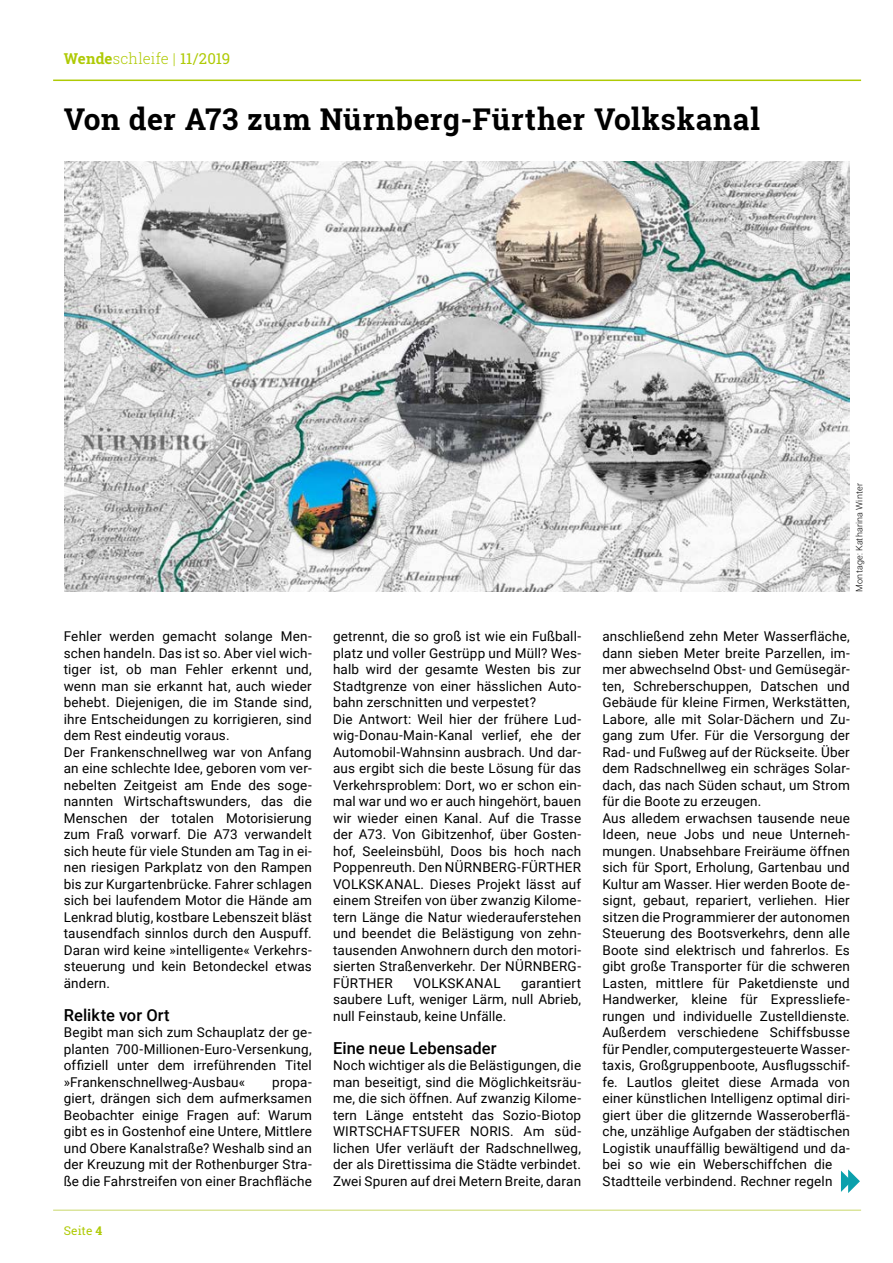
<style>
.page{position:relative;width:893px;height:1263px;background:#fff}
.page>*{position:absolute;margin:0;border:0;box-sizing:border-box;transform-origin:0 0}
.t1{font:700 30px "Roboto Slab";letter-spacing:.02em;color:#000}
.t2{font:500 16.5px "Roboto";letter-spacing:.005em;color:#000}
.t3{font:300 15px "Roboto Slab";letter-spacing:.01em;color:#afca05}
.t4{font:13.5px/16.5px "Roboto";letter-spacing:.01em;color:#000;text-align:justify}
.t5{font:12px "Roboto Slab";color:#afca05}
.t6{font:300 9px "Roboto";letter-spacing:.02em;color:#000}
.s1{font-weight:700}
.s2{font-weight:400}
</style>
<div class="page">
<hr style="left:53px;top:1209px;width:808px;height:2px;background:#dae49b">
<hr style="left:53px;top:80px;width:808px;height:1px;background:#afca05">
<img style="left:64px;top:162px;width:786px;height:430px">
<svg style="left:841px;top:1169px;width:19px;height:24px"></svg>
<p class="t3" style="left:64px;top:48px;width:168px"><span class="s1">Wende</span>schleife | <span class="s2">11/2019</span></p>
<h1 class="t1" style="left:64px;top:98px;width:698px">Von der A73 zum Nürnberg-Fürther Volkskanal</h1>
<p class="t6" style="left:853px;top:592px;width:110px;rotate:-90deg">Montage: Katharina Winter</p>
<p class="t4" style="left:64px;top:628px;width:250px;text-align:left">Fehler werden gemacht solange Men&shy;schen handeln. Das ist so. Aber viel wich&shy;tiger ist, ob man Fehler erkennt und, wenn man sie erkannt hat, auch wieder behebt. Diejenigen, die im Stande sind, ihre Entscheidungen zu korrigieren, sind dem Rest eindeutig voraus.<br>Der Frankenschnellweg war von Anfang an eine schlechte Idee, geboren vom ver&shy;nebelten Zeitgeist am Ende des soge&shy;nannten Wirtschaftswunders, das die Menschen der totalen Motorisierung zum Fraß vorwarf. Die A73 verwandelt sich heute für viele Stunden am Tag in ei&shy;nen riesigen Parkplatz von den Rampen bis zur Kurgartenbrücke. Fahrer schlagen sich bei laufendem Motor die Hände am Lenkrad blutig, kostbare Lebenszeit bläst tausendfach sinnlos durch den Auspuff.<br>Daran wird keine »intelligente« Verkehrs&shy;steuerung und kein Betondeckel etwas ändern.</p>
<p class="t2" style="left:64px;top:1003px;width:108px">Relikte vor Ort</p>
<p class="t4" style="left:64px;top:1024px;width:250px">Begibt man sich zum Schauplatz der ge&shy;planten 700-Millionen-Euro-Versenkung, offiziell unter dem irreführenden Titel »Frankenschnellweg-Ausbau«</p>
<p class="t4" style="left:64px;top:1073px;width:250px;text-indent:209px">propa&shy;giert, drängen sich dem aufmerksamen Beobachter einige Fragen auf: Warum gibt es in Gostenhof eine Untere, Mittlere und Obere Kanalstraße? Weshalb sind an der Kreuzung mit der Rothenburger Stra&shy;ße die Fahrstreifen von einer Brachfläche</p>
<p class="t5" style="left:64px;top:1223px;width:40px">Seite <span class="s1">4</span></p>
<p class="t4" style="left:333px;top:628px;width:250px;text-align:left">getrennt, die so groß ist wie ein Fußball&shy;platz und voller Gestrüpp und Müll? Wes&shy;halb wird der gesamte Westen bis zur Stadtgrenze von einer hässlichen Auto&shy;bahn zerschnitten und verpestet?<br>Die Antwort: Weil hier der frühere Lud&shy;wig-Donau-Main-Kanal verlief, ehe der Automobil-Wahnsinn ausbrach. Und dar&shy;aus ergibt sich die beste Lösung für das Verkehrsproblem: Dort, wo er schon ein&shy;mal war und wo er auch hingehört, bauen wir wieder einen Kanal. Auf die Trasse der A73. Von Gibitzenhof, über Gosten&shy;hof, Seeleinsbühl, Doos bis hoch nach Poppenreuth. Den NÜRNBERG-FÜRTHER VOLKSKANAL. Dieses Projekt lässt auf einem Streifen von über zwanzig Kilome&shy;tern Länge die Natur wiederauferstehen und beendet die Belästigung von zehn&shy;tausenden Anwohnern durch den motori&shy;sierten Straßenverkehr. Der NÜRNBERG-FÜRTHER</p>
<p class="t4" style="left:333px;top:974px;width:250px;text-indent:188px">garantiert saubere Luft, weniger Lärm, null Abrieb, null Feinstaub, keine Unfälle.</p>
<p class="t2" style="left:333px;top:1036px;width:165px">Eine neue Lebensader</p>
<p class="t4" style="left:333px;top:1057px;width:250px">Noch wichtiger als die Belästigungen, die man beseitigt, sind die Möglichkeitsräu&shy;me, die sich öffnen. Auf zwanzig Kilome&shy;tern Länge entsteht das Sozio-Biotop WIRTSCHAFTSUFER NORIS. Am süd&shy;lichen Ufer verläuft der Radschnellweg, der als Direttissima die Städte verbindet.<br>Zwei Spuren auf drei Metern Breite, daran</p>
<p class="t4" style="left:413px;top:974px;width:89px">VOLKSKANAL</p>
<p class="t4" style="left:602px;top:628px;width:249px;text-align:left">anschließend zehn Meter Wasserfläche, dann sieben Meter breite Parzellen, im&shy;mer abwechselnd Obst- und Gemüsegär&shy;ten, Schreberschuppen, Datschen und Gebäude für kleine Firmen, Werkstätten, Labore, alle mit Solar-Dächern und Zu&shy;gang zum Ufer. Für die Versorgung der Rad- und Fußweg auf der Rückseite. Über dem Radschnellweg ein schräges Solar&shy;dach, das nach Süden schaut, um Strom für die Boote zu erzeugen.<br>Aus alledem erwachsen tausende neue Ideen, neue Jobs und neue Unterneh&shy;mungen. Unabsehbare Freiräume öffnen sich für Sport, Erholung, Gartenbau und Kultur am Wasser. Hier werden Boote de&shy;signt, gebaut, repariert, verliehen. Hier sitzen die Programmierer der autonomen Steuerung des Bootsverkehrs, denn alle Boote sind elektrisch und fahrerlos. Es gibt große Transporter für die schweren Lasten, mittlere für Paketdienste und Handwerker, kleine für Expressliefe&shy;rungen und individuelle Zustelldienste.<br>Außerdem verschiedene Schiffsbusse für Pendler, computergesteuerte Wasser&shy;taxis, Großgruppenboote, Ausflugsschif&shy;fe. Lautlos gleitet diese Armada von einer künstlichen Intelligenz optimal diri&shy;giert über die glitzernde Wasseroberflä&shy;che, unzählige Aufgaben der städtischen Logistik unauffällig bewältigend und da&shy;bei so wie ein Weberschiffchen die Stadtteile verbindend. Rechner regeln</p>
</div>
